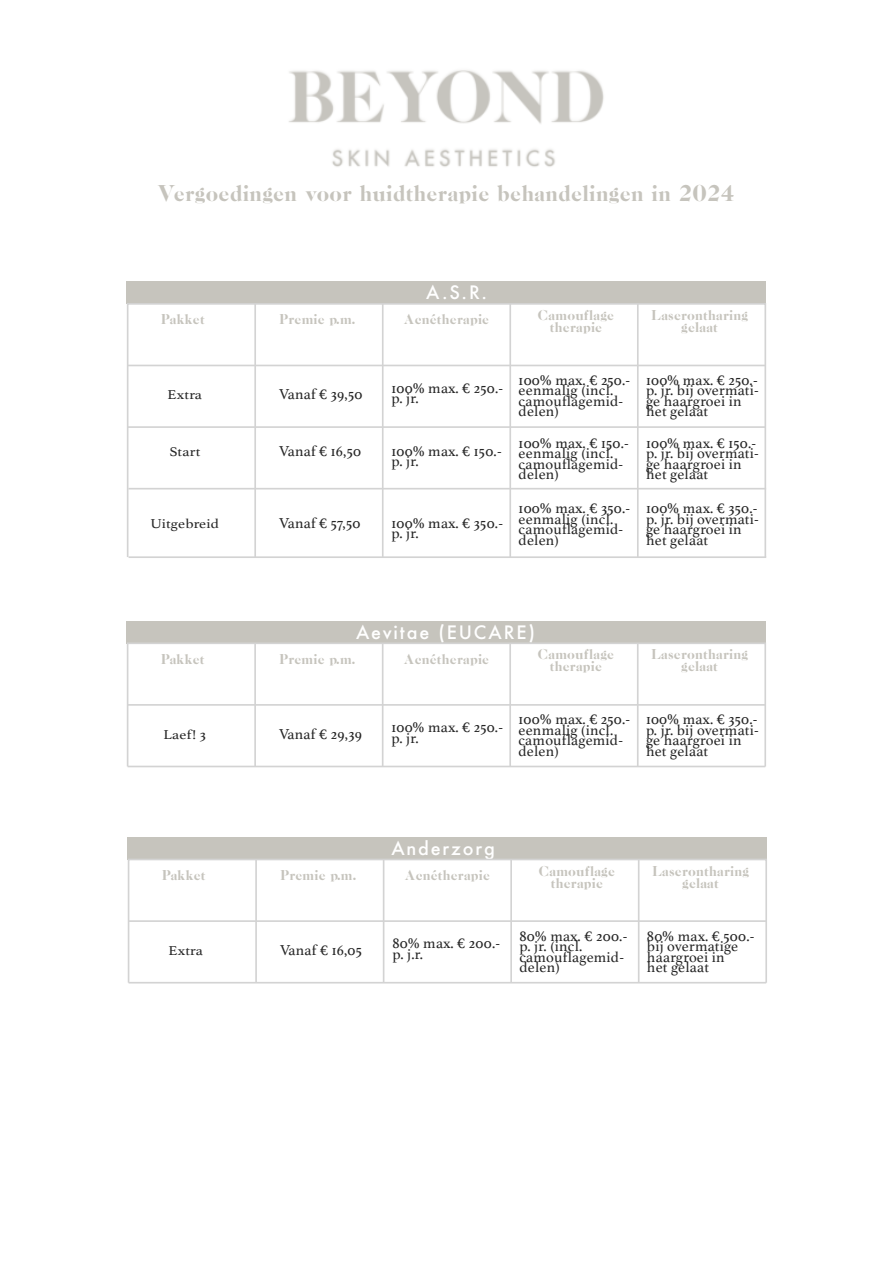
<style>
.page{position:relative;width:893px;height:1263px;background:#fff}
.page>*{position:absolute;margin:0;border:0;box-sizing:border-box;transform-origin:0 0}
.t1{font:24px "Caslon CP";letter-spacing:.015em;color:#c6c4bd}
.t2{font:500 18px "Futura";letter-spacing:.1em;color:#fff}
.t3{font:15px/31.5px "Athelas";letter-spacing:.015em;color:#252525}
.t4{font:15px/12px "Caslon CP";letter-spacing:.015em;color:#c6c4bd;text-align:center}
.t5{font:13.5px "Athelas";letter-spacing:.015em;color:#252525;scale:1.11 1}
</style>
<div class="page">
<div style="left:127px;top:282px;width:639px;height:22px;background:#c6c4bd"></div>
<svg style="left:126px;top:302px;width:641px;height:256px"></svg>
<hr style="left:128px;top:488px;width:638px;height:1px;background:#d3d3d3">
<hr style="left:128px;top:426px;width:637px;height:2px;background:#d3d3d3">
<hr style="left:128px;top:365px;width:637px;height:1px;background:#d3d3d3">
<hr style="left:637px;top:304px;width:2px;height:253px;background:#d3d3d3">
<hr style="left:509px;top:304px;width:2px;height:253px;background:#d3d3d3">
<hr style="left:382px;top:304px;width:2px;height:253px;background:#d3d3d3">
<hr style="left:254px;top:304px;width:2px;height:253px;background:#d3d3d3">
<hr style="left:129px;top:556px;width:637px;height:2px;background:#d3d3d3">
<div style="left:127px;top:621px;width:639px;height:22px;background:#c6c4bd"></div>
<svg style="left:126px;top:642px;width:640px;height:126px"></svg>
<hr style="left:128px;top:766px;width:637px;height:1px;background:#d3d3d3">
<hr style="left:128px;top:704px;width:637px;height:2px;background:#d3d3d3">
<hr style="left:637px;top:643px;width:2px;height:123px;background:#d3d3d3">
<hr style="left:509px;top:643px;width:2px;height:123px;background:#d3d3d3">
<hr style="left:382px;top:643px;width:1px;height:123px;background:#d3d3d3">
<hr style="left:254px;top:643px;width:2px;height:123px;background:#d3d3d3">
<div style="left:128px;top:837px;width:639px;height:22px;background:#c6c4bd"></div>
<svg style="left:127px;top:858px;width:640px;height:126px"></svg>
<hr style="left:129px;top:982px;width:637px;height:1px;background:#d3d3d3">
<hr style="left:129px;top:920px;width:637px;height:2px;background:#d3d3d3">
<hr style="left:638px;top:859px;width:1px;height:124px;background:#d3d3d3">
<hr style="left:510px;top:859px;width:2px;height:124px;background:#d3d3d3">
<hr style="left:383px;top:859px;width:1px;height:124px;background:#d3d3d3">
<hr style="left:255px;top:859px;width:2px;height:124px;background:#d3d3d3">
<img style="left:289px;top:70px;width:315px;height:97px">
<h1 class="t1" style="left:158px;top:180px;width:578px">Vergoedingen voor huidtherapie behandelingen in 2024</h1>
<p class="t2" style="left:426px;top:280px;width:63px">A.S.R.</p>
<p class="t4" style="left:279px;top:313px;width:78px">Premie p.m.</p>
<p class="t4" style="left:538px;top:309px;width:78px">Camouflage therapie</p>
<p class="t4" style="left:161px;top:313px;width:46px">Pakket</p>
<p class="t4" style="left:404px;top:313px;width:87px">Acnétherapie</p>
<p class="t4" style="left:651px;top:309px;width:98px">Laserontharing gelaat</p>
<p class="t5" style="left:168px;top:384px;width:33px">Extra</p>
<p class="t3" style="left:279px;top:378px;width:85px">Vanaf € 39,50</p>
<p class="t3" style="left:391px;top:372px;width:113px">100% max. € 250.-</p>
<p class="t3" style="left:391px;top:382px;width:29px">p. jr.</p>
<p class="t5" style="left:169px;top:441px;width:29px">Start</p>
<p class="t5" style="left:151px;top:513px;width:63px">Uitgebreid</p>
<p class="t3" style="left:279px;top:435px;width:83px">Vanaf € 16,50</p>
<p class="t3" style="left:279px;top:507px;width:83px">Vanaf € 57,50</p>
<p class="t3" style="left:391px;top:435px;width:112px">100% max. € 150.-</p>
<p class="t3" style="left:391px;top:445px;width:29px">p. jr.</p>
<p class="t3" style="left:391px;top:507px;width:113px">100% max. € 350.-</p>
<p class="t3" style="left:391px;top:517px;width:29px">p. jr.</p>
<p class="t3" style="left:519px;top:364px;width:113px">100% max. € 250.-</p>
<p class="t3" style="left:519px;top:374px;width:96px">eenmalig (incl.</p>
<p class="t3" style="left:519px;top:385px;width:106px">camouflagemid-</p>
<p class="t3" style="left:519px;top:395px;width:112px">delen)<br>100% max. € 150.-</p>
<p class="t3" style="left:519px;top:437px;width:96px">eenmalig (incl.</p>
<p class="t3" style="left:519px;top:448px;width:106px">camouflagemid-</p>
<p class="t3" style="left:519px;top:458px;width:42px">delen)</p>
<p class="t3" style="left:519px;top:492px;width:113px">100% max. € 350.-</p>
<p class="t3" style="left:519px;top:502px;width:96px">eenmalig (incl.</p>
<p class="t3" style="left:519px;top:513px;width:106px">camouflagemid-</p>
<p class="t3" style="left:519px;top:523px;width:42px">delen)</p>
<p class="t3" style="left:646px;top:364px;width:113px">100% max. € 250.-</p>
<p class="t3" style="left:646px;top:374px;width:114px">p. jr. bij overmati-</p>
<p class="t3" style="left:646px;top:385px;width:97px">ge haargroei in</p>
<p class="t3" style="left:646px;top:395px;width:112px">het gelaat<br>100% max. € 150.-</p>
<p class="t3" style="left:646px;top:437px;width:114px">p. jr. bij overmati-</p>
<p class="t3" style="left:646px;top:448px;width:97px">ge haargroei in</p>
<p class="t3" style="left:646px;top:458px;width:64px">het gelaat</p>
<p class="t3" style="left:646px;top:492px;width:113px">100% max. € 350.-</p>
<p class="t3" style="left:646px;top:502px;width:114px">p. jr. bij overmati-</p>
<p class="t3" style="left:646px;top:513px;width:97px">ge haargroei in</p>
<p class="t3" style="left:646px;top:523px;width:64px">het gelaat</p>
<p class="t2" style="left:356px;top:620px;width:180px">Aevitae (EUCARE)</p>
<p class="t4" style="left:279px;top:653px;width:78px">Premie p.m.</p>
<p class="t4" style="left:538px;top:648px;width:78px">Camouflage therapie</p>
<p class="t4" style="left:161px;top:653px;width:46px">Pakket</p>
<p class="t4" style="left:404px;top:653px;width:87px">Acnétherapie</p>
<p class="t4" style="left:651px;top:648px;width:98px">Laserontharing gelaat</p>
<p class="t5" style="left:164px;top:724px;width:40px">Laef! 3</p>
<p class="t3" style="left:279px;top:718px;width:84px">Vanaf € 29,39</p>
<p class="t3" style="left:391px;top:711px;width:113px">100% max. € 250.-</p>
<p class="t3" style="left:391px;top:722px;width:29px">p. jr.</p>
<p class="t3" style="left:519px;top:703px;width:113px">100% max. € 250.-</p>
<p class="t3" style="left:519px;top:714px;width:96px">eenmalig (incl.</p>
<p class="t3" style="left:519px;top:724px;width:106px">camouflagemid-</p>
<p class="t3" style="left:519px;top:735px;width:42px">delen)</p>
<p class="t3" style="left:646px;top:703px;width:113px">100% max. € 350.-</p>
<p class="t3" style="left:646px;top:714px;width:114px">p. jr. bij overmati-</p>
<p class="t3" style="left:646px;top:724px;width:97px">ge haargroei in</p>
<p class="t3" style="left:646px;top:735px;width:64px">het gelaat</p>
<p class="t2" style="left:391px;top:836px;width:105px">Anderzorg</p>
<p class="t4" style="left:280px;top:869px;width:78px">Premie p.m.</p>
<p class="t4" style="left:539px;top:864px;width:78px">Camouflage therapie</p>
<p class="t4" style="left:162px;top:869px;width:46px">Pakket</p>
<p class="t4" style="left:405px;top:869px;width:87px">Acnétherapie</p>
<p class="t4" style="left:652px;top:864px;width:98px">Laserontharing gelaat</p>
<p class="t5" style="left:168px;top:940px;width:33px">Extra</p>
<p class="t3" style="left:280px;top:934px;width:83px">Vanaf € 16,05</p>
<p class="t3" style="left:392px;top:927px;width:109px">80% max. € 200.-</p>
<p class="t3" style="left:392px;top:938px;width:32px">p. j.r.</p>
<p class="t3" style="left:519px;top:919px;width:109px">80% max. € 200.-</p>
<p class="t3" style="left:519px;top:930px;width:64px">p. jr. (incl.</p>
<p class="t3" style="left:519px;top:940px;width:106px">camouflagemid-</p>
<p class="t3" style="left:519px;top:951px;width:42px">delen)</p>
<p class="t3" style="left:647px;top:919px;width:109px">80% max. € 500.-</p>
<p class="t3" style="left:647px;top:930px;width:93px">bij overmatige</p>
<p class="t3" style="left:647px;top:940px;width:79px">haargroei in</p>
<p class="t3" style="left:647px;top:951px;width:64px">het gelaat</p>
</div>
